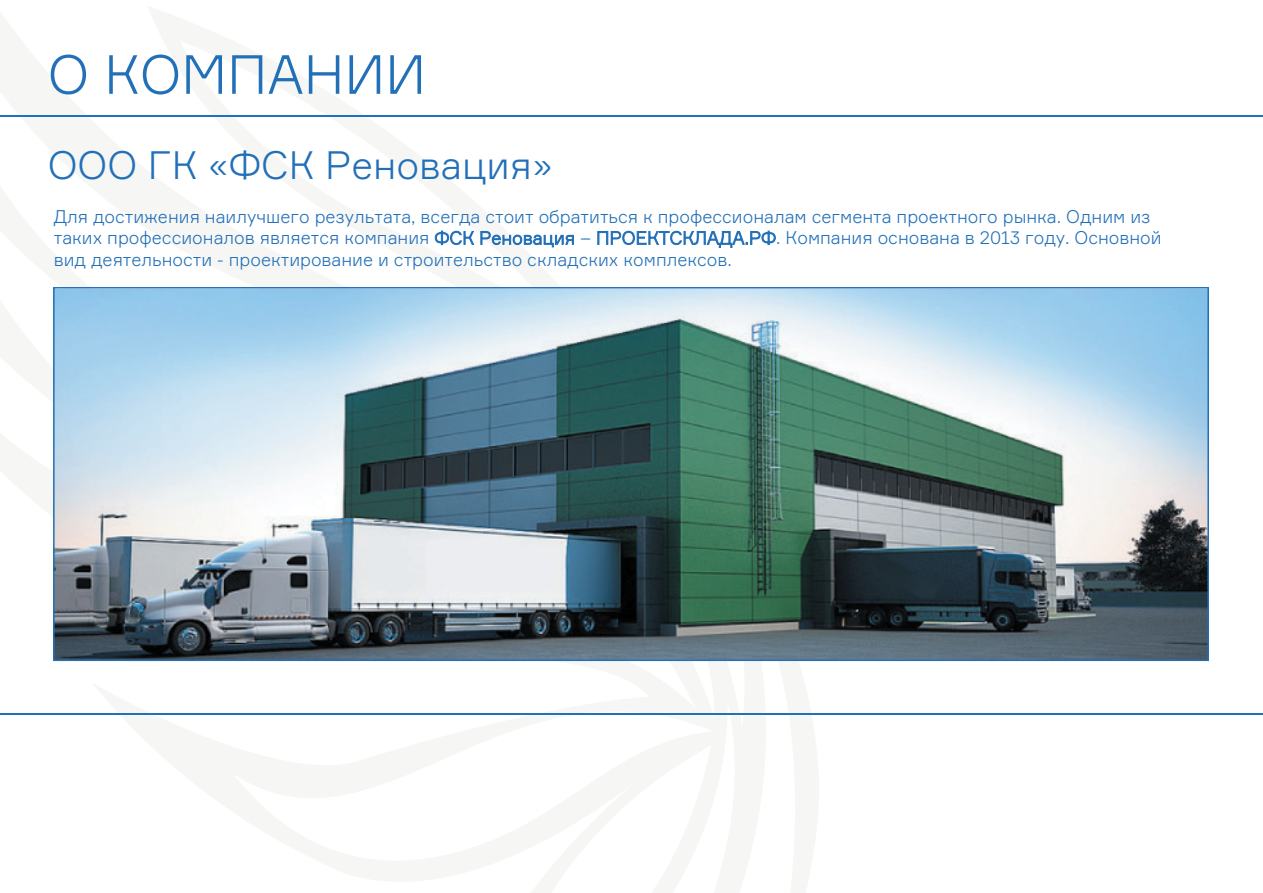
<style>
.page{position:relative;width:1263px;height:893px;background:#fff}
.page>*{position:absolute;margin:0;border:0;box-sizing:border-box;transform-origin:0 0}
.t1{font:300 54px "Formular";color:#2270b8}
.t2{font:300 38.85px "Formular";color:#2270b8}
.t3{font:300 18px/21.6px "Formular";color:#2270b8}
</style>
<div class="page">
<hr style="left:0;top:115px;width:1263px;height:2px;background:#2270b8">
<hr style="left:0;top:713px;width:1263px;height:2px;background:#2270b8">
<img style="left:53px;top:287px;width:1156px;height:374px">
<h1 class="t1" style="left:48px;top:42px;width:380px">O КОМПАНИИ</h1>
<h2 class="t2" style="left:48px;top:141px;width:506px">ООО ГК «ФСК Реновация»</h2>
<p class="t3" style="left:54px;top:205px;width:1109px">Для достижения наилучшего результата, всегда стоит обратиться к профессионалам сегмента проектного рынка. Одним из таких профессионалов является компания ФСК Реновация – ПРОЕКТСКЛАДА.РФ. Компания основана в 2013 году. Основной вид деятельности - проектирование и строительство складских комплексов.</p>
</div>
